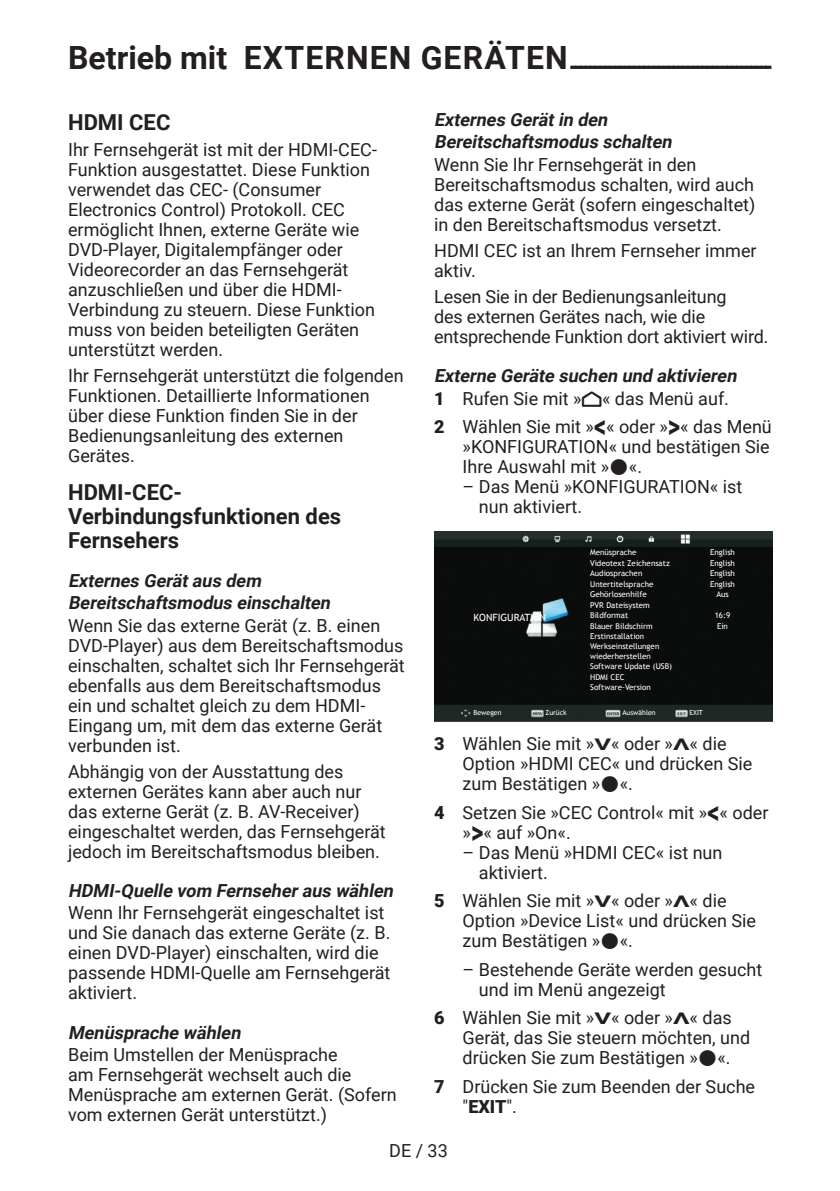
<style>
.page{position:relative;width:840px;height:1191px;background:#fff}
.page>*{position:absolute;margin:0;border:0;box-sizing:border-box;transform-origin:0 0}
.t1{font:700 24px "Futura TOT";color:#231f20}
.t2{font:700 22px/24px "Roboto";color:#231f20}
.t3{font:18px/20px "Roboto";color:#231f20}
.t4{font:italic 700 18px/22px "Roboto";color:#231f20}
.t5{font:10px "Trebuchet MS";color:#fff}
.t6{font:8px/10.2px "Trebuchet MS";color:#fff}
.t7{font:7px "Trebuchet MS";color:#fff}
.s1{font-family:"Roboto";font-size:32px}
.s2{font-weight:900;font-style:normal}
.s3{font-weight:400;font-style:normal}
.s4{font-family:"Arcelik TS9 Android";font-weight:400;font-style:normal;font-size:24px}
.s5{font-weight:900}
.s6{font-weight:700;font-size:32px}
.s7{font-weight:700;font-size:16px}
</style>
<div class="page">
<img style="left:434px;top:531px;width:337px;height:190px">
<h1 class="t1" style="left:68px;top:50px;width:704px"><span class="s1">Betrieb mit EXTERNEN GERÄTEN</span>------------------------------------------</h1>
<p class="t4" style="left:434px;top:108px;width:243px">Externes Gerätin den<br>Bereitschaftsmodus schalten</p>
<p class="t3" style="left:434px;top:154px;width:322px">Wenn Sie Ihr Fernsehgerät in den Bereitschaftsmodus schalten, wird auch das externe Gerät (sofern eingeschaltet) in den Bereitschaftsmodus versetzt.</p>
<p class="t3" style="left:434px;top:240px;width:324px">HDMI CEC ist an Ihrem Fernseher immer aktiv.</p>
<p class="t3" style="left:434px;top:286px;width:335px">Lesen Sie in der Bedienungsanleitung<br>des externen Gerätes nach, wie die entsprechende Funktion dort aktiviert wird.</p>
<p class="t4" style="left:434px;top:363px;width:308px;line-height:22.8px">Externe Geräte suchen und aktivieren<br><span class="s2">1</span> <span class="s3">Rufen Sie mit »</span><span class="s4">p</span><span class="s3">« das Menü auf.</span></p>
<p class="t3" style="left:462px;top:416px;width:310px;text-align:justify;text-indent:-28px"><span class="s5">2</span> Wählen Sie mit »<span class="s6">&lt;</span>« oder »<span class="s6">&gt;</span>« das Menü »KONFIGURATION« und bestätigen Sie Ihre Auswahl mit » «.</p>
<p class="t3" style="left:478px;top:476px;width:265px;text-indent:-16px">– Das Menü »KONFIGURATION« ist nun aktiviert.</p>
<p class="t2" style="left:68px;top:110px;width:104px">HDMI CEC</p>
<p class="t3" style="left:68px;top:139px;width:310px">Ihr Fernsehgerät ist mit der HDMI-CEC-Funktion ausgestattet. Diese Funktion verwendet das CEC- (Consumer Electronics Control) Protokoll. CEC ermöglicht Ihnen, externe Geräte wie DVD-Player, Digitalempfänger oder Videorecorder an das Fernsehgerät anzuschließen und über die HDMI-Verbindung zu steuern. Diese Funktion muss von beiden beteiligten Geräten unterstützt werden.</p>
<p class="t3" style="left:68px;top:365px;width:337px">Ihr Fernsehgerät unterstützt die folgenden Funktionen. Detaillierte Informationen über diese Funktion finden Sie in der Bedienungsanleitung des externen Gerätes.</p>
<p class="t2" style="left:68px;top:479px;width:274px">HDMI-CEC-<br>Verbindungsfunktionen des<br>Fernsehers</p>
<p class="t4" style="left:68px;top:569px;width:267px">Externes Gerätaus dem<br>Bereitschaftsmodus einschalten</p>
<p class="t3" style="left:68px;top:615px;width:338px">Wenn Sie das externe Gerät (z. B. einen DVD-Player) aus dem Bereitschaftsmodus einschalten, schaltet sich Ihr Fernsehgerät ebenfalls aus dem Bereitschaftsmodus ein und schaltet gleich zu dem HDMI-Eingang um, mit dem das externe Gerät verbunden ist.</p>
<p class="t3" style="left:68px;top:760px;width:319px">Abhängig von der Ausstattung des externen Gerätes kann aber auch nur das externe Gerät (z. B. AV-Receiver) eingeschaltet werden, das Fernsehgerät jedoch im Bereitschaftsmodus bleiben.</p>
<p class="t4" style="left:68px;top:878px;width:330px">HDMI-Quelle vom Fernseheraus wählen</p>
<p class="t3" style="left:68px;top:902px;width:323px">Wenn Ihr Fernsehgerät eingeschaltet ist und Sie danach das externe Geräte (z. B. einen DVD-Player) einschalten, wird die passende HDMI-Quelle am Fernsehgerät aktiviert.</p>
<p class="t4" style="left:68px;top:1020px;width:178px">Menüsprache wählen</p>
<p class="t3" style="left:68px;top:1044px;width:330px">Beim Umstellen der Menüsprache<br>am Fernsehgerät wechselt auch die Menüsprache am externen Gerät. (Sofern vom externen Gerät unterstützt.)</p>
<p class="t6" style="left:589px;top:547px;width:48px">Menüsprache</p>
<p class="t6" style="left:709px;top:547px;width:26px">English</p>
<p class="t6" style="left:589px;top:558px;width:81px">Videotext Zeichensatz</p>
<p class="t6" style="left:709px;top:558px;width:26px">English</p>
<p class="t6" style="left:589px;top:568px;width:54px">Audiosprachen</p>
<p class="t6" style="left:709px;top:568px;width:26px">English</p>
<p class="t6" style="left:589px;top:579px;width:65px">Untertitelsprache</p>
<p class="t6" style="left:709px;top:579px;width:26px">English</p>
<p class="t6" style="left:589px;top:589px;width:58px">Gehörlosenhilfe</p>
<p class="t6" style="left:716px;top:589px;width:14px">Aus</p>
<p class="t6" style="left:589px;top:599px;width:61px">PVR Dateisystem<br>Bildformat</p>
<p class="t6" style="left:714px;top:610px;width:17px">16:9</p>
<p class="t6" style="left:589px;top:620px;width:64px">Blauer Bildschirm</p>
<p class="t6" style="left:716px;top:620px;width:12px">Ein</p>
<p class="t6" style="left:589px;top:631px;width:83px">Erstinstallation<br>Werkseinstellungen wiederherstellen<br>Software Update (USB)<br>HDMI CEC<br>Software-Version</p>
<p class="t5" style="left:473px;top:612px;width:74px">KONFIGURATION</p>
<p class="t7" style="left:545px;top:708px;width:23px">Zurück</p>
<p class="t7" style="left:622px;top:708px;width:35px">Auswählen</p>
<p class="t7" style="left:689px;top:708px;width:15px">EXIT</p>
<p class="t7" style="left:473px;top:708px;width:29px">Bewegen</p>
<p class="t3" style="left:462px;top:733px;width:291px;text-indent:-28px"><span class="s5">3</span> Wählen Sie mit »<span class="s7">V</span>« oder »<span class="s7">Λ</span>« die<br>Option »HDMI CEC« und drücken Sie zum Bestätigen » «.</p>
<p class="t3" style="left:462px;top:801px;width:307px;text-indent:-28px"><span class="s5">4</span> Setzen Sie »CEC Control« mit »<span class="s6">&lt;</span>« oder »<span class="s6">&gt;</span>« auf »On«.</p>
<p class="t3" style="left:478px;top:841px;width:245px;text-indent:-16px">– Das Menü »HDMI CEC« ist nun aktiviert.</p>
<p class="t3" style="left:462px;top:890px;width:295px;text-indent:-28px"><span class="s5">5</span> Wählen Sie mit »<span class="s7">V</span>« oder »<span class="s7">Λ</span>« die<br>Option »Device List« und drücken Sie zum Bestätigen » «.</p>
<p class="t3" style="left:478px;top:958px;width:285px;text-indent:-16px">– Bestehende Geräte werden gesucht und im Menü angezeigt</p>
<p class="t3" style="left:462px;top:1007px;width:289px;text-indent:-28px"><span class="s5">6</span> Wählen Sie mit »<span class="s7">V</span>« oder »<span class="s7">Λ</span>« das<br>Gerät, das Sie steuern möchten, und drücken Sie zum Bestätigen » «.</p>
<p class="t3" style="left:462px;top:1075px;width:294px;text-indent:-28px"><span class="s5">7</span> Drücken Sie zum Beenden der Suche "<span class="s5">EXIT</span>".</p>
<p class="t3" style="left:389px;top:1140px;width:60px">DE / 33</p>
</div>
